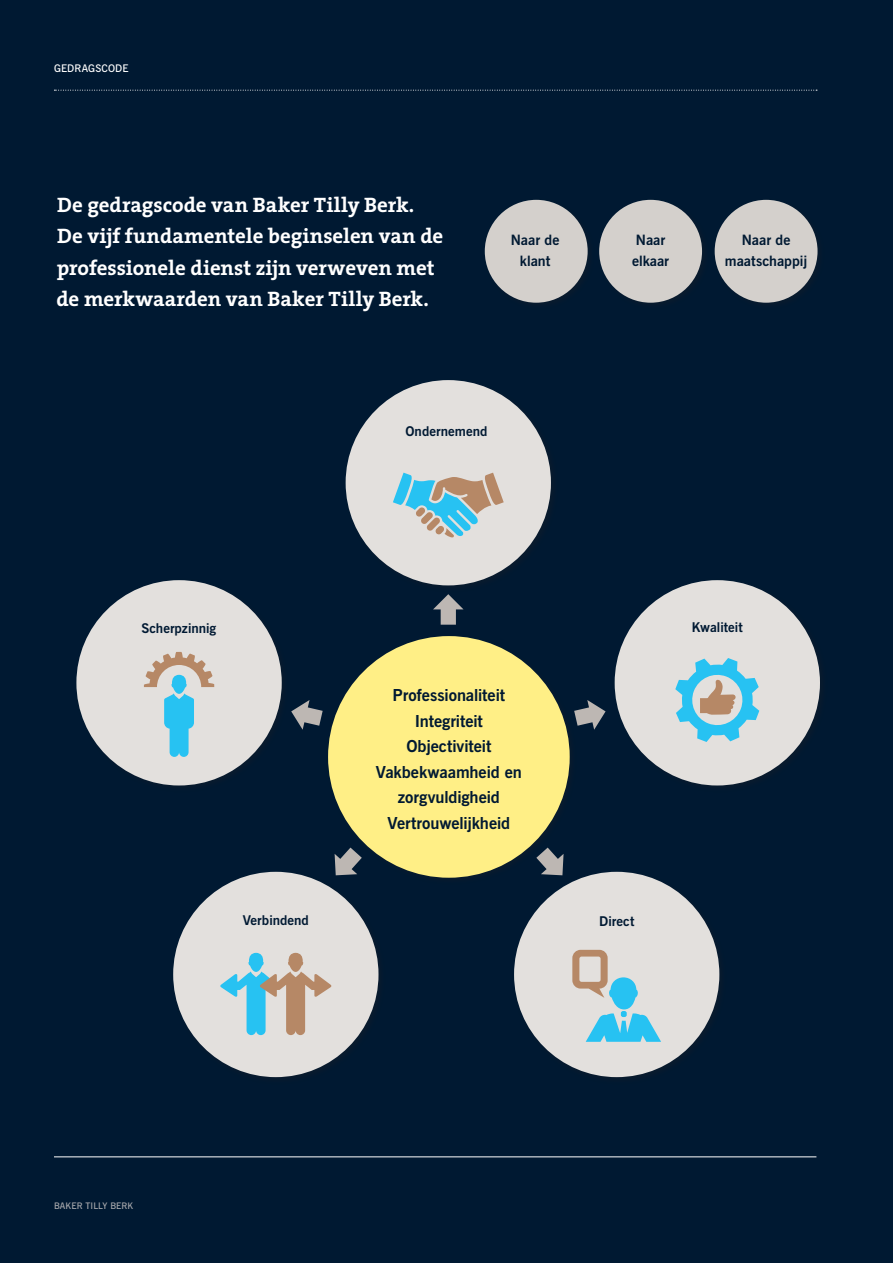
<style>
.page{position:relative;width:893px;height:1263px;background:#001932}
.page>*{position:absolute;margin:0;border:0;box-sizing:border-box;transform-origin:0 0}
.Kop_dik{font:700 21px/31.5px "The Serif";letter-spacing:-.005em;color:#fff}
.Kader_tekst{font:700 16.5px/25.5px "News Gothic BT";letter-spacing:-.005em;color:#001932;text-align:center}
.Kader_tekst-2{font:700 14.25px/21px "News Gothic BT";letter-spacing:-.005em;color:#001932;text-align:center}
.Kader_tekst-3{font:700 13.5px "News Gothic BT";color:#001932}
.t1{font:600 10.5px "News Gothic BT";letter-spacing:.01em;color:#fff}
.t2{font:600 9px "News Gothic BT";letter-spacing:.01em;color:#a8a9ad}
</style>
<div class="page">
<div style="left:76px;top:580px;width:206px;height:205px;background:#e3e0dd;border-radius:50%"></div>
<div style="left:346px;top:380px;width:205px;height:205px;background:#e3e0dd;border-radius:50%"></div>
<div style="left:615px;top:580px;width:205px;height:205px;background:#e3e0dd;border-radius:50%"></div>
<div style="left:173px;top:872px;width:205px;height:205px;background:#e3e0dd;border-radius:50%"></div>
<div style="left:514px;top:872px;width:205px;height:205px;background:#e3e0dd;border-radius:50%"></div>
<div style="left:326px;top:634px;width:251px;height:251px;background:#001932"></div>
<div style="left:328px;top:636px;width:242px;height:242px;background:#ffef86;border-radius:50%"></div>
<div style="left:715px;top:200px;width:102px;height:103px;background:#d4d0cc;border-radius:50%"></div>
<div style="left:599px;top:200px;width:103px;height:103px;background:#d4d0cc;border-radius:50%"></div>
<div style="left:485px;top:200px;width:103px;height:103px;background:#d4d0cc;border-radius:50%"></div>
<svg style="left:393px;top:473px;width:111px;height:64px"></svg>
<svg style="left:572px;top:950px;width:89px;height:92px"></svg>
<svg style="left:220px;top:953px;width:112px;height:82px"></svg>
<svg style="left:144px;top:652px;width:70px;height:105px"></svg>
<svg style="left:433px;top:594px;width:31px;height:31px"></svg>
<svg style="left:291px;top:700px;width:32px;height:30px"></svg>
<svg style="left:335px;top:847px;width:27px;height:28px"></svg>
<svg style="left:536px;top:847px;width:28px;height:28px"></svg>
<svg style="left:574px;top:700px;width:32px;height:30px"></svg>
<hr style="left:54px;top:1156px;width:762px;height:1px;background:#fff">
<svg style="left:54px;top:90px;width:763px;height:1px"></svg>
<svg style="left:675px;top:658px;width:84px;height:84px"></svg>
<p class="t1" style="left:54px;top:62px;width:76px">GEDRAGSCODE</p>
<p class="Kop_dik" style="left:56px;top:188px;width:388px">De gedragscode van Baker Tilly Berk.<br>De vijf fundamentele beginselen van de professionele dienst zijn verweven met de merkwaarden van Baker Tilly Berk.</p>
<p class="Kader_tekst-2" style="left:511px;top:229px;width:50px">Naar de klant</p>
<p class="Kader_tekst-2" style="left:632px;top:229px;width:39px;text-align:left">Naar elkaar</p>
<p class="Kader_tekst-2" style="left:725px;top:229px;width:84px">Naar de maatschappij</p>
<p class="Kader_tekst-3" style="left:405px;top:423px;width:84px">Ondernemend</p>
<p class="Kader_tekst-3" style="left:141px;top:620px;width:76px">Scherpzinnig</p>
<p class="Kader_tekst-3" style="left:692px;top:619px;width:52px">Kwaliteit</p>
<p class="Kader_tekst-3" style="left:243px;top:911px;width:68px">Verbindend</p>
<p class="Kader_tekst" style="left:393px;top:682px;width:114px">Professionaliteit</p>
<p class="Kader_tekst" style="left:415px;top:708px;width:70px">Integriteit</p>
<p class="Kader_tekst" style="left:406px;top:733px;width:86px">Objectiviteit</p>
<p class="Kader_tekst" style="left:376px;top:759px;width:148px">Vakbekwaamheid en zorgvuldigheid</p>
<p class="Kader_tekst" style="left:388px;top:810px;width:124px">Vertrouwelijkheid</p>
<p class="Kader_tekst-3" style="left:599px;top:912px;width:37px">Direct</p>
<p class="t2" style="left:54px;top:1200px;width:81px">BAKER TILLY BERK</p>
</div>
